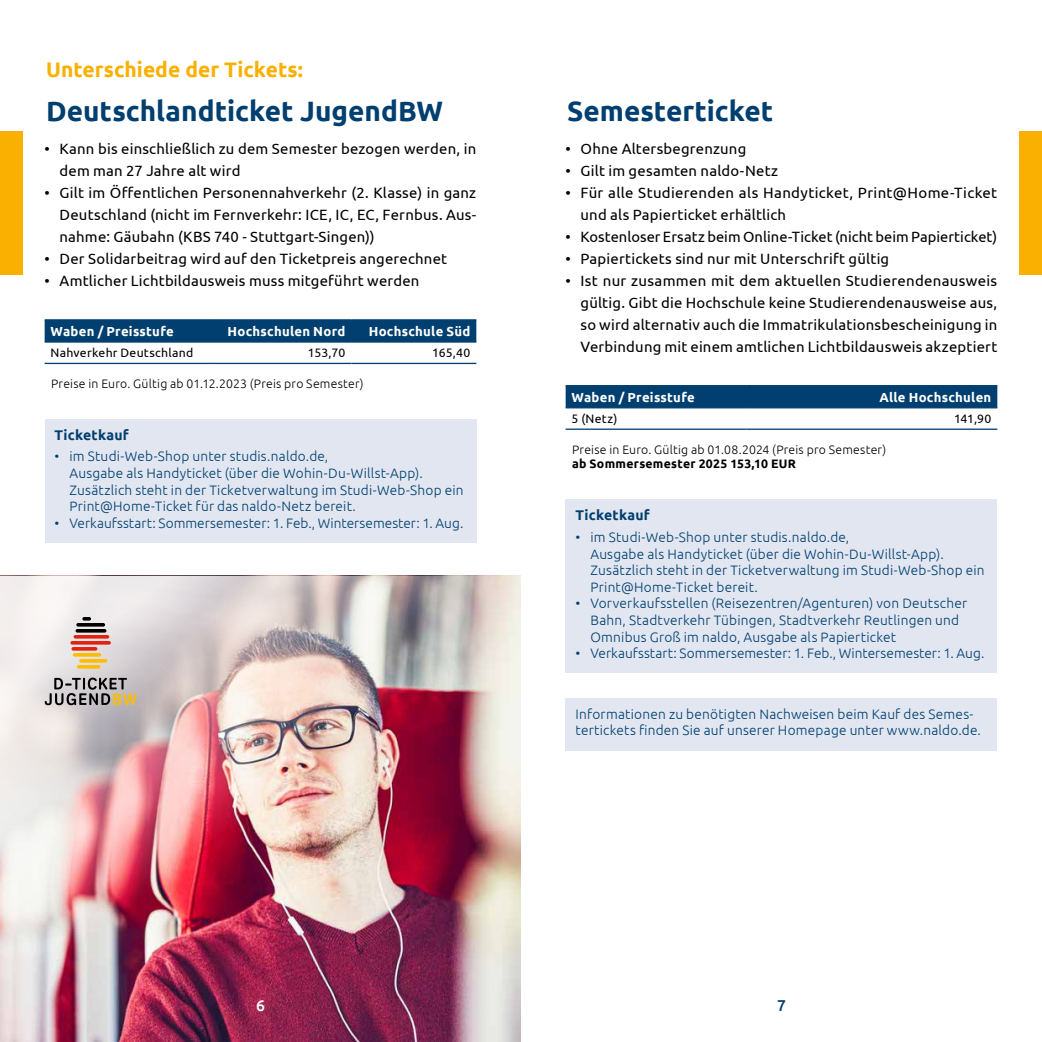
<style>
.page{position:relative;width:1042px;height:1042px;background:#fff}
.page>*{position:absolute;margin:0;border:0;box-sizing:border-box;transform-origin:0 0}
.t1{font:700 28px "Ubuntu";color:#003f6f}
.t2{font:700 21px "Ubuntu";color:#f9b000}
.t3{font:500 15.75px "Ubuntu";color:#fff}
.t4{font:500 15.75px "Ubuntu";color:#003f6f}
.t5{font:14.88px/22.1px "Ubuntu";letter-spacing:.015em;color:#000}
.t6{font:700 14px "Ubuntu";letter-spacing:.02em;color:#003f6f}
.t7{font:300 13.65px/16.6px "Ubuntu";letter-spacing:.015em;color:#003f6f}
.t8{font:700 13.12px "Ubuntu";letter-spacing:.02em;color:#fff}
.t9{font:300 12.25px "Ubuntu";letter-spacing:.015em;color:#000}
.t10{font:12.25px "Ubuntu";letter-spacing:.02em;color:#000}
.t11{font:700 12.25px "Ubuntu";letter-spacing:.025em;color:#000}
</style>
<div class="page">
<img style="left:0;top:576px;width:521px;height:466px">
<div style="left:45px;top:320px;width:431px;height:21px;background:#003f6f"></div>
<hr style="left:45px;top:319px;width:166px;height:1px;background:#003f6f">
<hr style="left:211px;top:319px;width:140px;height:1px;background:#003f6f">
<hr style="left:351px;top:319px;width:125px;height:1px;background:#003f6f">
<hr style="left:45px;top:341px;width:166px;height:2px;background:#003f6f">
<hr style="left:211px;top:341px;width:140px;height:2px;background:#003f6f">
<hr style="left:351px;top:341px;width:125px;height:2px;background:#003f6f">
<hr style="left:45px;top:363px;width:166px;height:1px;background:#003f6f">
<hr style="left:211px;top:363px;width:140px;height:1px;background:#003f6f">
<hr style="left:351px;top:363px;width:125px;height:1px;background:#003f6f">
<div style="left:566px;top:386px;width:431px;height:21px;background:#003f6f"></div>
<hr style="left:566px;top:428px;width:180px;height:2px;background:#003f6f">
<hr style="left:746px;top:428px;width:251px;height:2px;background:#003f6f">
<hr style="left:566px;top:385px;width:180px;height:1px;background:#003f6f">
<hr style="left:746px;top:385px;width:251px;height:1px;background:#003f6f">
<hr style="left:566px;top:407px;width:180px;height:1px;background:#003f6f">
<hr style="left:746px;top:407px;width:251px;height:1px;background:#003f6f">
<div style="left:566px;top:499px;width:431px;height:174px;background:#e1e6f0"></div>
<div style="left:45px;top:419px;width:431px;height:124px;background:#e1e6f0"></div>
<div style="left:566px;top:698px;width:431px;height:52px;background:#e1e6f0"></div>
<hr style="left:76px;top:629px;width:30px;height:3px;background:#000;border-radius:2px">
<hr style="left:76px;top:623px;width:29px;height:3px;background:#000;border-radius:2px">
<svg style="left:82px;top:617px;width:9px;height:3px"></svg>
<hr style="left:77px;top:665px;width:23px;height:3px;background:#fcbd00;border-radius:2px">
<hr style="left:79px;top:659px;width:28px;height:3px;background:#fcbd00;border-radius:2px">
<hr style="left:73px;top:653px;width:28px;height:3px;background:#fcbd00;border-radius:2px">
<hr style="left:71px;top:647px;width:26px;height:3px;background:#e4200e;border-radius:2px">
<hr style="left:70px;top:641px;width:41px;height:3px;background:#e4200e;border-radius:2px">
<hr style="left:74px;top:635px;width:35px;height:3px;background:#e4200e;border-radius:2px">
<svg style="left:45px;top:677px;width:92px;height:28px;background:#9e978f"></svg>
<div style="left:0;top:132px;width:22px;height:143px;background:#f9b000"></div>
<div style="left:1019px;top:132px;width:23px;height:143px;background:#f9b000"></div>
<h2 class="t2" style="left:46px;top:56px;width:258px">Unterschiede der Tickets:</h2>
<h1 class="t1" style="left:46px;top:94px;width:398px">Deutschlandticket JugendBW</h1>
<p class="t5" style="left:60px;top:137px;width:418px;text-indent:-15px">• Kann bis einschließlich zu dem Semester bezogen werden, in dem man 27 Jahre alt wird</p>
<p class="t5" style="left:60px;top:181px;width:418px;text-align:justify;text-indent:-15px">• Gilt im Öffentlichen Personennahverkehr (2. Klasse) in ganz Deutschland (nicht im Fernverkehr: ICE, IC, EC, Fernbus. Aus&shy;nahme: Gäubahn (KBS 740 - Stuttgart-Singen))</p>
<p class="t5" style="left:45px;top:247px;width:404px">• Der Solidarbeitrag wird auf den Ticketpreis angerechnet</p>
<p class="t5" style="left:45px;top:269px;width:376px">• Amtlicher Lichtbildausweis muss mitgeführt werden</p>
<p class="t8" style="left:51px;top:323px;width:125px">Waben / Preisstufe</p>
<p class="t8" style="left:228px;top:323px;width:119px">Hochschulen Nord</p>
<p class="t8" style="left:369px;top:323px;width:103px">Hochschule Süd</p>
<p class="t10" style="left:51px;top:346px;width:144px">Nahverkehr Deutschland</p>
<p class="t10" style="left:308px;top:346px;width:39px">153,70</p>
<p class="t10" style="left:432px;top:346px;width:40px">165,40</p>
<p class="t9" style="left:51px;top:376px;width:314px">Preise in Euro. Gültig ab 01.12.2023 (Preis pro Semester)</p>
<p class="t6" style="left:55px;top:426px;width:76px">Ticketkauf</p>
<p class="t7" style="left:69px;top:448px;width:396px;text-indent:-15px">• im Studi-Web-Shop unter studis.naldo.de,<br>Ausgabe als Handyticket (über die Wohin-Du-Willst-App).<br>Zusätzlich steht in der Ticketverwaltung im Studi-Web-Shop ein Print@Home-Ticket für das naldo-Netz bereit.</p>
<p class="t7" style="left:55px;top:514px;width:410px">• Verkaufsstart: Sommersemester: 1. Feb., Wintersemester: 1. Aug.</p>
<h1 class="t1" style="left:567px;top:94px;width:208px">Semesterticket</h1>
<p class="t5" style="left:566px;top:137px;width:182px">• Ohne Altersbegrenzung</p>
<p class="t5" style="left:566px;top:159px;width:214px">• Gilt im gesamten naldo-Netz</p>
<p class="t5" style="left:580px;top:181px;width:418px;text-indent:-15px">• Für alle Studierenden als Handyticket, Print@Home-Ticket und als Papierticket erhältlich</p>
<p class="t5" style="left:566px;top:225px;width:433px">• Kostenloser Ersatz beim Online-Ticket (nicht beim Papierticket)</p>
<p class="t5" style="left:566px;top:247px;width:325px">• Papiertickets sind nur mit Unterschrift gültig</p>
<p class="t5" style="left:580px;top:269px;width:418px;text-align:justify;text-indent:-15px">• Ist nur zusammen mit dem aktuellen Studierendenausweis gültig. Gibt die Hochschule keine Studierendenausweise aus, so wird alternativ auch die Immatrikulationsbescheinigung in Verbindung mit einem amtlichen Lichtbildausweis akzeptiert</p>
<p class="t8" style="left:571px;top:389px;width:125px">Waben / Preisstufe</p>
<p class="t8" style="left:879px;top:389px;width:113px">Alle Hochschulen</p>
<p class="t10" style="left:571px;top:411px;width:47px">5 (Netz)</p>
<p class="t10" style="left:954px;top:411px;width:39px">141,90</p>
<p class="t9" style="left:572px;top:442px;width:315px">Preise in Euro. Gültig ab 01.08.2024 (Preis pro Semester)</p>
<p class="t11" style="left:572px;top:456px;width:225px">ab Sommersemester 2025 153,10 EUR</p>
<p class="t6" style="left:575px;top:507px;width:76px">Ticketkauf</p>
<p class="t7" style="left:590px;top:528px;width:396px;text-indent:-15px">• im Studi-Web-Shop unter studis.naldo.de,<br>Ausgabe als Handyticket (über die Wohin-Du-Willst-App).<br>Zusätzlich steht in der Ticketverwaltung im Studi-Web-Shop ein Print@Home-Ticket bereit.</p>
<p class="t7" style="left:590px;top:595px;width:378px;text-indent:-15px">• Vorverkaufsstellen (Reisezentren/Agenturen) von Deutscher<br>Bahn, Stadtverkehr Tübingen, Stadtverkehr Reutlingen und<br>Omnibus Groß im naldo, Ausgabe als Papierticket</p>
<p class="t7" style="left:575px;top:645px;width:410px">• Verkaufsstart: Sommersemester: 1. Feb., Wintersemester: 1. Aug.</p>
<p class="t7" style="left:575px;top:705px;width:407px">Informationen zu benötigten Nachweisen beim Kauf des Semes&shy;tertickets finden Sie auf unserer Homepage unter www.naldo.de.</p>
<p class="t3" style="left:256px;top:996px;width:10px">6</p>
<p class="t4" style="left:777px;top:996px;width:10px">7</p>
</div>
